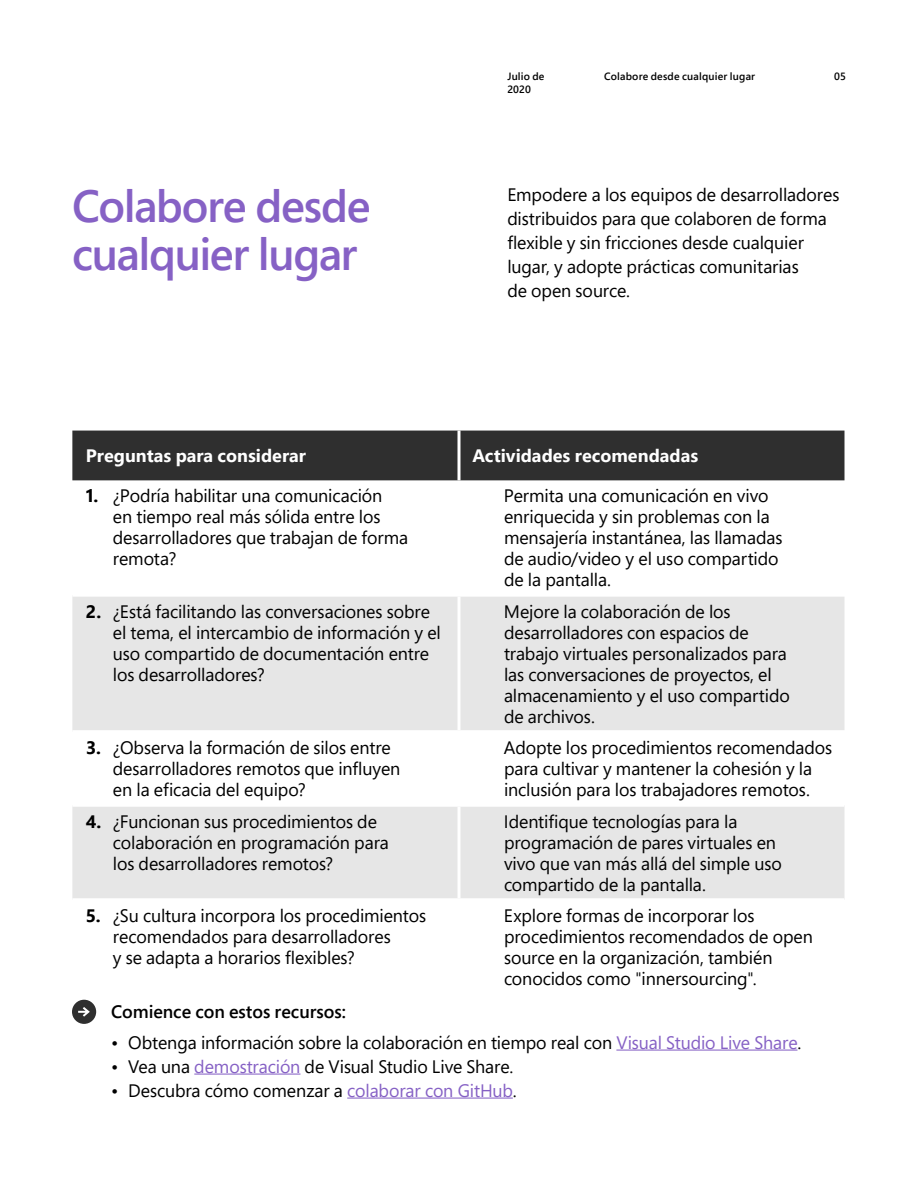
<style>
.page{position:relative;width:918px;height:1188px;background:#fff}
.page>*{position:absolute;margin:0;border:0;box-sizing:border-box;transform-origin:0 0}
.H3{font:600 45px/48px "Segoe Pro";letter-spacing:-.03em;color:#8661c5}
.Table_Copy_RIGHT{font:18px/21px "Segoe Pro";letter-spacing:-.005em;color:#000}
.Table_Copy_LEFT{font:18px/21px "Segoe Pro";letter-spacing:-.005em;color:#000}
.Body_copy{font:18px/24px "Segoe Pro";letter-spacing:-.005em;color:#000}
.Table_Header{font:700 18px "Segoe Pro";color:#fff}
.Body_copy-2{font:600 18px "Segoe Pro";color:#000}
.t1{font:600 10.5px/13.5px "Segoe Pro";letter-spacing:.015em;color:#000}
.s1{font-weight:700}
.s2{color:#8661c5}
</style>
<div class="page">
<div style="left:72px;top:431px;width:772px;height:49px;background:#2f2f2f"></div>
<svg style="left:72px;top:597px;width:772px;height:301px;fill:#e6e6e6"></svg>
<hr style="left:72px;top:730px;width:387px;height:3px;background:#fff">
<hr style="left:459px;top:730px;width:387px;height:3px;background:#fff">
<hr style="left:458px;top:733px;width:2px;height:71px;background:#fff">
<hr style="left:72px;top:804px;width:387px;height:3px;background:#fff">
<hr style="left:459px;top:804px;width:385px;height:3px;background:#fff">
<hr style="left:458px;top:807px;width:2px;height:91px;background:#fff">
<hr style="left:458px;top:431px;width:2px;height:49px;background:#fff">
<hr style="left:458px;top:597px;width:2px;height:133px;background:#fff">
<hr style="left:616px;top:1050px;width:182px;height:1px;background:#8661c5">
<hr style="left:194px;top:1074px;width:106px;height:1px;background:#8661c5">
<hr style="left:347px;top:1098px;width:166px;height:1px;background:#8661c5">
<div style="left:72px;top:1000px;width:24px;height:24px;background:#2f2f2f;border-radius:50%"></div>
<svg style="left:78px;top:1007px;width:12px;height:10px"></svg>
<p class="t1" style="left:507px;top:69px;width:39px">Julio de<br>2020</p>
<p class="t1" style="left:834px;top:69px;width:13px">05</p>
<p class="t1" style="left:604px;top:69px;width:153px">Colabore desde cualquier lugar</p>
<h1 class="H3" style="left:72px;top:181px;width:300px">Colabore desde cualquier lugar</h1>
<p class="Body_copy" style="left:507px;top:183px;width:334px">Empodere a los equipos de desarrolladores distribuidos para que colaboren de forma flexible y sin fricciones desde cualquier lugar, y adopte prácticas comunitarias<br>de open source.</p>
<p class="Table_Header" style="left:86px;top:443px;width:222px">Preguntas para considerar</p>
<p class="Table_Header" style="left:472px;top:443px;width:227px">Actividades recomendadas</p>
<p class="Table_Copy_LEFT" style="left:113px;top:485px;width:297px;text-indent:-27px"><span class="s1">1.</span> ¿Podría habilitar una comunicación<br>en tiempo real más sólida entre los desarrolladores que trabajan de forma remota?</p>
<p class="Table_Copy_RIGHT" style="left:504px;top:485px;width:280px">Permita una comunicación en vivo enriquecida y sin problemas con la mensajería instantánea, las llamadas de audio/video y el uso compartido de la pantalla.</p>
<p class="Table_Copy_LEFT" style="left:113px;top:600px;width:330px;text-indent:-27px"><span class="s1">2.</span> ¿Está facilitando las conversaciones sobre el tema, el intercambio de información y el uso compartido de documentación entre los desarrolladores?</p>
<p class="Table_Copy_RIGHT" style="left:504px;top:600px;width:287px">Mejore la colaboración de los desarrolladores con espacios de trabajo virtuales personalizados para las conversaciones de proyectos, el almacenamiento y el uso compartido de archivos.</p>
<p class="Table_Copy_LEFT" style="left:113px;top:737px;width:289px;text-indent:-27px"><span class="s1">3.</span> ¿Observa la formación de silos entre desarrolladores remotos que influyen en la eficacia del equipo?</p>
<p class="Table_Copy_RIGHT" style="left:504px;top:737px;width:330px">Adopte los procedimientos recomendados para cultivar y mantener la cohesión y la inclusión para los trabajadores remotos.</p>
<p class="Table_Copy_LEFT" style="left:113px;top:810px;width:278px;text-indent:-27px"><span class="s1">4.</span> ¿Funcionan sus procedimientos de colaboración en programación para los desarrolladores remotos?</p>
<p class="Table_Copy_RIGHT" style="left:504px;top:810px;width:279px">Identifique tecnologías para la programación de pares virtuales en vivo que van más allá del simple uso compartido de la pantalla.</p>
<p class="Table_Copy_LEFT" style="left:113px;top:905px;width:315px;text-indent:-27px"><span class="s1">5.</span> ¿Su cultura incorpora los procedimientos recomendados para desarrolladores<br>y se adapta a horarios flexibles?</p>
<p class="Table_Copy_RIGHT" style="left:504px;top:905px;width:310px">Explore formas de incorporar los procedimientos recomendados de open source en la organización, también conocidos como "innersourcing".</p>
<p class="Body_copy-2" style="left:111px;top:999px;width:236px">Comience con estos recursos:</p>
<p class="Table_Copy_RIGHT" style="left:111px;top:1031px;width:692px">• Obtenga información sobre la colaboración en tiempo real con <span class="s2">Visual Studio Live Share</span>.</p>
<p class="Table_Copy_RIGHT" style="left:111px;top:1055px;width:404px">• Vea una <span class="s2">demostración</span> de Visual Studio Live Share.</p>
<p class="Table_Copy_RIGHT" style="left:111px;top:1079px;width:407px">• Descubra cómo comenzar a <span class="s2">colaborar con GitHub</span>.</p>
</div>
